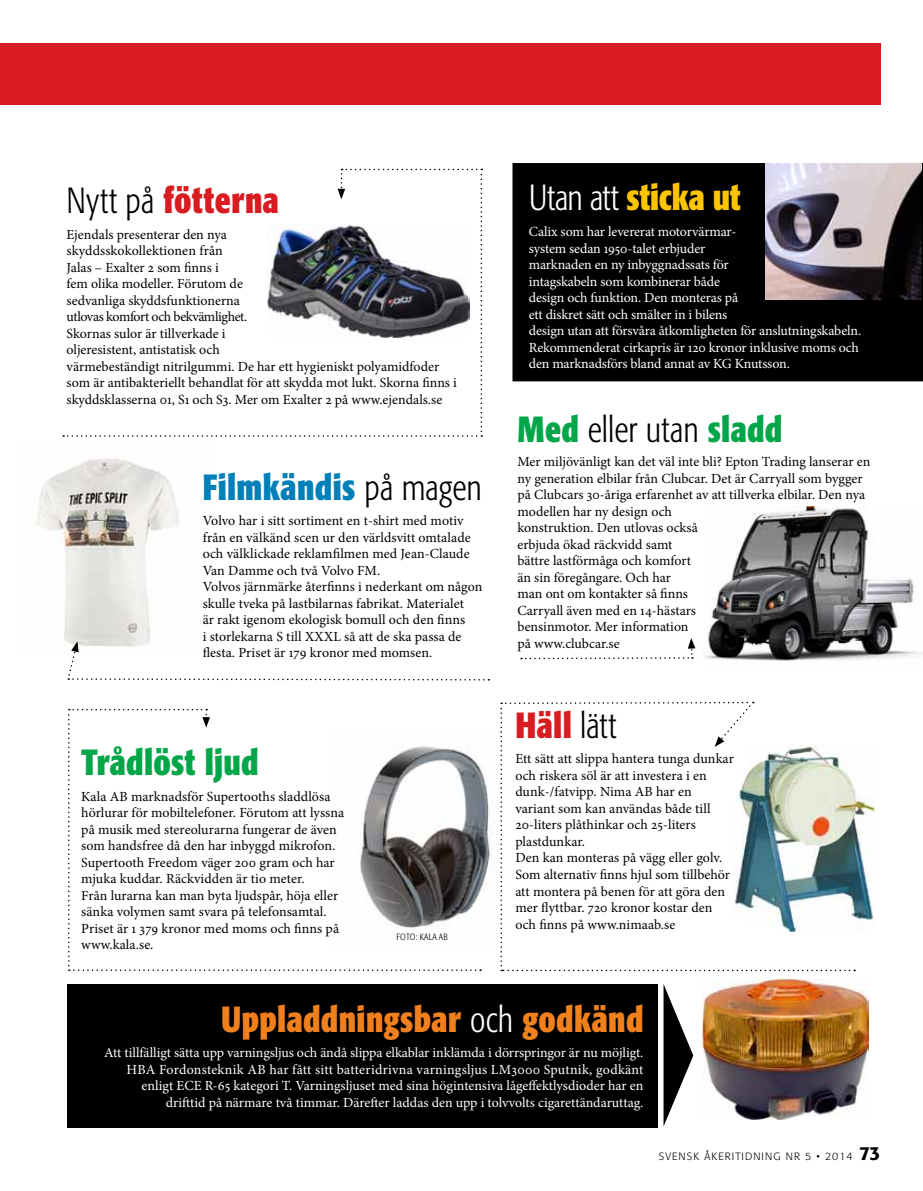
<style>
.page{position:relative;width:923px;height:1191px;background:#fff}
.page>*{position:absolute;margin:0;border:0;box-sizing:border-box;transform-origin:0 0}
.t1{font:700 36px "Formata OT Condenced";letter-spacing:.01em;color:#f0801d;scale:.93 1}
.t2{font:700 36px "Formata OT Condenced";letter-spacing:.01em;color:#d81c21;scale:.93 1}
.t3{font:700 36px "Formata OT Condenced";letter-spacing:.01em;color:#0080b8;scale:.93 1}
.t4{font:300 36px "Formata OT Condenced";color:#000;scale:.93 1}
.t5{font:700 36px "Formata OT Condenced";letter-spacing:-.01em;color:#fdc400;scale:.93 1}
.t6{font:700 36px "Formata OT Condenced";letter-spacing:.01em;color:#00a648;scale:.93 1}
.t7{font:13.95px/16.5px "Minion Pro";color:#000}
.t8{font:13.95px/16.5px "Minion Pro";letter-spacing:-.01em;color:#fff;text-align:right}
.t9{font:300 10.5px "Formata OT";letter-spacing:.1em;color:#000}
.t10{font:300 9px "Formata OT Condenced";letter-spacing:.015em;color:#000}
.s1{font-weight:300;color:#000}
.s2{font-weight:300;color:#fff}
.s3{font-weight:700;color:#00a648}
.s4{color:#f0811d}
.s5{font-weight:500;font-size:18.75px}
</style>
<div class="page">
<img style="left:481px;top:766px;width:10px;height:125px">
<div style="left:512px;top:163px;width:411px;height:218px;background:#000"></div>
<img style="left:36px;top:458px;width:143px;height:183px">
<svg style="left:63px;top:169px;width:419px;height:268px"></svg>
<svg style="left:68px;top:709px;width:413px;height:262px"></svg>
<div style="left:0;top:43px;width:880px;height:61px;background:#d81c21"></div>
<svg style="left:500px;top:701px;width:355px;height:270px"></svg>
<div style="left:67px;top:984px;width:590px;height:143px;background:#000"></div>
<svg style="left:67px;top:641px;width:422px;height:40px"></svg>
<img style="left:732px;top:744px;width:142px;height:187px">
<img style="left:703px;top:978px;width:165px;height:141px">
<img style="left:765px;top:163px;width:157px;height:136px">
<svg style="left:663px;top:984px;width:30px;height:142px"></svg>
<img style="left:703px;top:506px;width:215px;height:155px">
<svg style="left:521px;top:638px;width:174px;height:22px"></svg>
<img style="left:267px;top:224px;width:202px;height:113px">
<h1 class="t2" style="left:67px;top:178px;width:230px"><span class="s1">Nytt på</span> fötterna</h1>
<p class="t7" style="left:67px;top:226px;width:392px">Ejendals presenterar den nya<br>skyddsskokollektionen från<br>Jalas – Exalter 2 som finns i<br>fem olika modeller. Förutom de<br>sedvanliga skyddsfunktionerna<br>utlovas komfort och bekvämlighet.<br>Skornas sulor är tillverkade i<br>oljeresistent, antistatisk och<br>värmebeständigt nitrilgummi. De har ett hygieniskt polyamidfoder som är antibakteriellt behandlat för att skydda mot lukt. Skorna finns i skyddsklasserna 01, S1 och S3. Mer om Exalter 2 på www.ejendals.se</p>
<h1 class="t3" style="left:203px;top:464px;width:302px">Filmkändis <span class="s1">på magen</span></h1>
<p class="t7" style="left:203px;top:512px;width:281px">Volvo har i sitt sortiment en t-shirt med motiv från en välkänd scen ur den världsvitt omtalade och välklickade reklamfilmen med Jean-Claude Van Damme och två Volvo FM.<br>Volvos järnmärke återfinns i nederkant om någon skulle tveka på lastbilarnas fabrikat. Materialet<br>är rakt igenom ekologisk bomull och den finns<br>i storlekarna S till XXXL så att de ska passa de flesta. Priset är 179 kronor med momsen.</p>
<h1 class="t6" style="left:81px;top:740px;width:192px">Trådlöst ljud</h1>
<p class="t7" style="left:81px;top:788px;width:264px">Kala AB marknadsför Supertooths sladdlösa hörlurar för mobiltelefoner. Förutom att lyssna på musik med stereolurarna fungerar de även som handsfree då den har inbyggd mikrofon.<br>Supertooth Freedom väger 200 gram och har mjuka kuddar. Räckvidden är tio meter.<br>Från lurarna kan man byta ljudspår, höja eller sänka volymen samt svara på telefonsamtal.<br>Priset är 1 379 kronor med moms och finns på www.kala.se.</p>
<p class="t10" style="left:396px;top:931px;width:53px">Foto: Kala AB</p>
<h1 class="t5" style="left:529px;top:175px;width:230px"><span class="s2">Utan att</span> sticka ut</h1>
<p class="t8" style="left:529px;top:223px;width:334px;text-align:left">Calix som har levererat motorvärmar-<br>system sedan 1950-talet erbjuder<br>marknaden en ny inbyggnadssats för<br>intagskabeln som kombinerar både<br>design och funktion. Den monteras på<br>ett diskret sätt och smälter in i bilens<br>design utan att försvåra åtkomligheten för anslutningskabeln.<br>Rekommenderat cirkapris är 120 kronor inklusive moms och den marknadsförs bland annat av KG Knutsson.</p>
<h1 class="t4" style="left:517px;top:409px;width:286px"><span class="s3">Med</span> eller utan <span class="s3">sladd</span></h1>
<p class="t7" style="left:517px;top:454px;width:354px">Mer miljövänligt kan det väl inte bli? Epton Trading lanserar en ny generation elbilar från Clubcar. Det är Carryall som bygger på Clubcars 30-åriga erfarenhet av att tillverka elbilar. Den nya modellen har ny design och<br>konstruktion. Den utlovas också<br>erbjuda ökad räckvidd samt<br>bättre lastförmåga och komfort<br>än sin föregångare. Och har<br>man ont om kontakter så finns<br>Carryall även med en 14-hästars<br>bensinmotor. Mer information<br>på www.clubcar.se</p>
<h1 class="t2" style="left:515px;top:703px;width:110px">Häll <span class="s1">lätt</span></h1>
<p class="t7" style="left:515px;top:751px;width:220px">Ett sätt att slippa hantera tunga dunkar och riskera söl är att investera i en dunk-/fatvipp. Nima AB har en variant som kan användas både till 20-liters plåthinkar och 25-liters plastdunkar.<br>Den kan monteras på vägg eller golv.<br>Som alternativ finns hjul som tillbehör att montera på benen för att göra den mer flyttbar. 720 kronor kostar den och finns på www.nimaab.se</p>
<h1 class="t1" style="left:221px;top:996px;width:456px">Uppladdningsbar <span class="s2">och</span> <span class="s4">godkänd</span></h1>
<p class="t8" style="left:104px;top:1044px;width:541px">Att tillfälligt sätta upp varningsljus och ändå slippa elkablar inklämda i dörrspringor är nu möjligt.<br>HBA Fordonsteknik AB har fått sitt batteridrivna varningsljus LM3000 Sputnik, godkänt enligt ECE R-65 kategori T. Varningsljuset med sina högintensiva lågeffektlysdioder har en drifttid på närmare två timmar. Därefter laddas den upp i tolvvolts cigarettändaruttag.</p>
<p class="t9" style="left:659px;top:1150px;width:223px">SVENSK ÅKERITIDNING NR 5 • 2014 <span class="s5">73</span></p>
</div>
